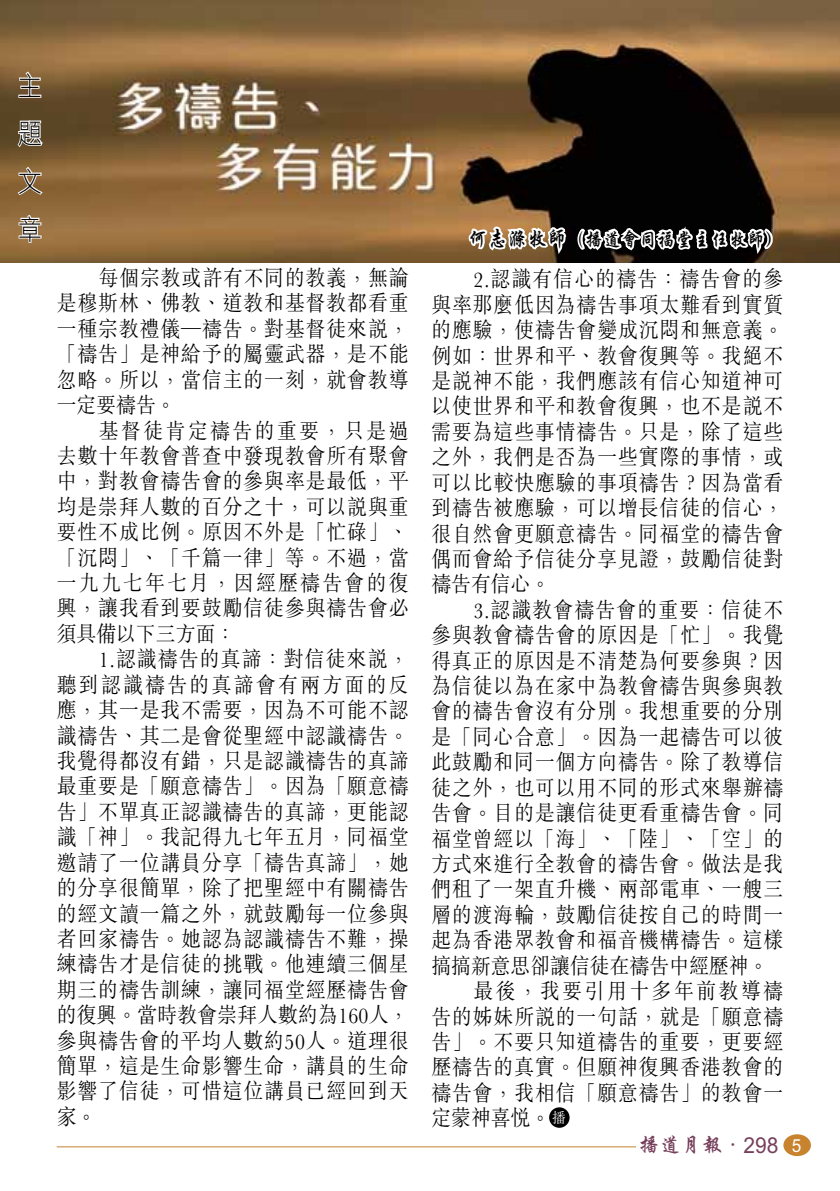
<style>
.page{position:relative;width:840px;height:1191px;background:#fff}
.page>*{position:absolute;margin:0;border:0;box-sizing:border-box;transform-origin:0 0}
.t1{font:300 28px/48px "M Hei HK";color:#000;text-align:justify;scale:.9 1}
.t2{font:300 22px/25.4px "M Sung HK";letter-spacing:.045em;color:#000;text-align:justify;scale:.9 1}
.t3{font:300 22px "M Sung HK";color:#000;scale:.9 1}
.t4{font:300 22px "M Sung HK";letter-spacing:.125em;color:#000;scale:.9 1}
.t5{font:700 22px "C Xing Kai HK";color:#76405c;scale:.95 1}
.t6{font:700 20px "C Xing Kai HK";color:#000;scale:.9 1}
.t7{font:300 14.6px "M Sung HK";color:#fff;scale:.95 1}
.s1{font-size:22px}
.s2{font-family:"M Hei HK";font-weight:500}
.s3{font-family:"M Hei HK";font-weight:500;font-size:18px;color:#fff}
</style>
<div class="page">
<hr style="left:57px;top:1146px;width:578px;height:1px;background:#c7832e">
<div style="left:783px;top:1134px;width:27px;height:22px;background:#c7832e;border-radius:50%"></div>
<div style="left:549px;top:1107px;width:20px;height:20px;background:#000;border-radius:50%"></div>
<img style="left:0;top:0;width:839px;height:262px">
<svg style="left:17px;top:70px;width:25px;height:29px"></svg>
<svg style="left:16px;top:119px;width:28px;height:30px"></svg>
<svg style="left:16px;top:165px;width:28px;height:31px"></svg>
<svg style="left:18px;top:213px;width:25px;height:31px"></svg>
<svg style="left:460px;top:221px;width:108px;height:42px"></svg>
<svg style="left:575px;top:141px;width:200px;height:122px;background:#262321"></svg>
<p class="t1" style="left:17px;top:60px;width:29px">主題文章</p>
<p class="t2" style="left:57px;top:264px;width:392px;text-indent:42px">每個宗教或許有不同的教義，無論是穆斯林、佛教、道教和基督教都看重一種宗教禮儀—禱告。對基督徒來說，「禱告」是神給予的屬靈武器，是不能忽略。所以，當信主的一刻，就會教導一定要禱告。</p>
<p class="t2" style="left:57px;top:417px;width:392px;text-indent:42px">基督徒肯定禱告的重要，只是過去數十年教會普查中發現教會所有聚會中，對教會禱告會的參與率是最低，平均是崇拜人數的百分之十，可以說與重要性不成比例。原因不外是「忙碌」、「沉悶」、「千篇一律」等。不過，當一九九七年七月，因經歷禱告會的復興，讓我看到要鼓勵信徒參與禱告會必須具備以下三方面：</p>
<p class="t2" style="left:57px;top:645px;width:392px;text-indent:42px">1.認識禱告的真諦：對信徒來說，聽到認識禱告的真諦會有兩方面的反應，其一是我不需要，因為不可能不認識禱告、其二是會從聖經中認識禱告。我覺得都沒有錯，只是認識禱告的真諦最重要是「願意禱告」。因為「願意禱告」不單真正認識禱告的真諦，更能認識「神」。我記得九七年五月，同福堂邀請了一位講員分享「禱告真諦」，她的分享很簡單，除了把聖經中有關禱告的經文讀一篇之外，就鼓勵每一位參與者回家禱告。她認為認識禱告不難，操練禱告才是信徒的挑戰。他連續三個星期三的禱告訓練，讓同福堂經歷禱告會的復興。當時教會崇拜人數約為160人，參與禱告會的平均人數約50人。道理很簡單，這是生命影響生命，講員的生命影響了信徒，可惜這位講員已經回到天家。</p>
<p class="t6" style="left:467px;top:225px;width:351px"><span class="s1">何志滌牧師</span>（播道會同福堂主任牧師)</p>
<p class="t2" style="left:431px;top:265px;width:392px;text-indent:42px">2.認識有信心的禱告：禱告會的參與率那麼低因為禱告事項太難看到實質的應驗，使禱告會變成沉悶和無意義。例如：世界和平、教會復興等。我絕不是說神不能，我們應該有信心知道神可以使世界和平和教會復興，也不是說不需要為這些事情禱告。只是，除了這些之外，我們是否為一些實際的事情，或可以比較快應驗的事項禱告？因為當看到禱告被應驗，可以增長信徒的信心，很自然會更願意禱告。同福堂的禱告會偶而會給予信徒分享見證，鼓勵信徒對禱告有信心。</p>
<p class="t2" style="left:473px;top:596px;width:345px">3.認識教會禱告會的重要：信徒不</p>
<p class="t2" style="left:431px;top:621px;width:392px">參與教會禱告會的原因是「忙」。我覺</p>
<p class="t2" style="left:431px;top:647px;width:392px">得真正的原因是不清楚為何要參與？因</p>
<p class="t2" style="left:431px;top:672px;width:392px">為信徒以為在家中為教會禱告與參與教</p>
<p class="t2" style="left:431px;top:697px;width:392px">會的禱告會沒有分別。我想重要的分別</p>
<p class="t2" style="left:431px;top:723px;width:392px">是「同心合意」。因為一起禱告可以彼</p>
<p class="t2" style="left:431px;top:748px;width:392px">此鼓勵和同一個方向禱告。除了教導信</p>
<p class="t2" style="left:431px;top:774px;width:392px">徒之外，也可以用不同的形式來舉辦禱</p>
<p class="t2" style="left:431px;top:799px;width:392px">告會。目的是讓信徒更看重禱告會。同</p>
<p class="t2" style="left:431px;top:824px;width:392px">福堂曾經以「海」、「陸」、「空」的</p>
<p class="t2" style="left:431px;top:850px;width:392px">方式來進行全教會的禱告會。做法是我</p>
<p class="t2" style="left:431px;top:875px;width:392px">們租了一架直升機、兩部電車、一艘三</p>
<p class="t2" style="left:431px;top:901px;width:392px">層的渡海輪，鼓勵信徒按自己的時間一</p>
<p class="t2" style="left:431px;top:926px;width:392px">起為香港眾教會和福音機構禱告。這樣</p>
<p class="t3" style="left:431px;top:950px;width:375px">搞搞新意思卻讓信徒在禱告中經歷神。</p>
<p class="t4" style="left:473px;top:975px;width:345px">最後，我要引用十多年前教導禱</p>
<p class="t2" style="left:431px;top:1002px;width:392px">告的姊妹所說的一句話，就是「願意禱</p>
<p class="t2" style="left:431px;top:1028px;width:392px">告」。不要只知道禱告的重要，更要經</p>
<p class="t2" style="left:431px;top:1053px;width:392px">歷禱告的真實。但願神復興香港教會的</p>
<p class="t2" style="left:431px;top:1079px;width:392px">禱告會，我相信「願意禱告」的教會一</p>
<p class="t2" style="left:431px;top:1104px;width:134px">定蒙神喜悅。</p>
<p class="t7" style="left:552px;top:1107px;width:16px">播</p>
<p class="t5" style="left:638px;top:1129px;width:172px">播道月報．<span class="s2">298</span> <span class="s3">5</span></p>
</div>
